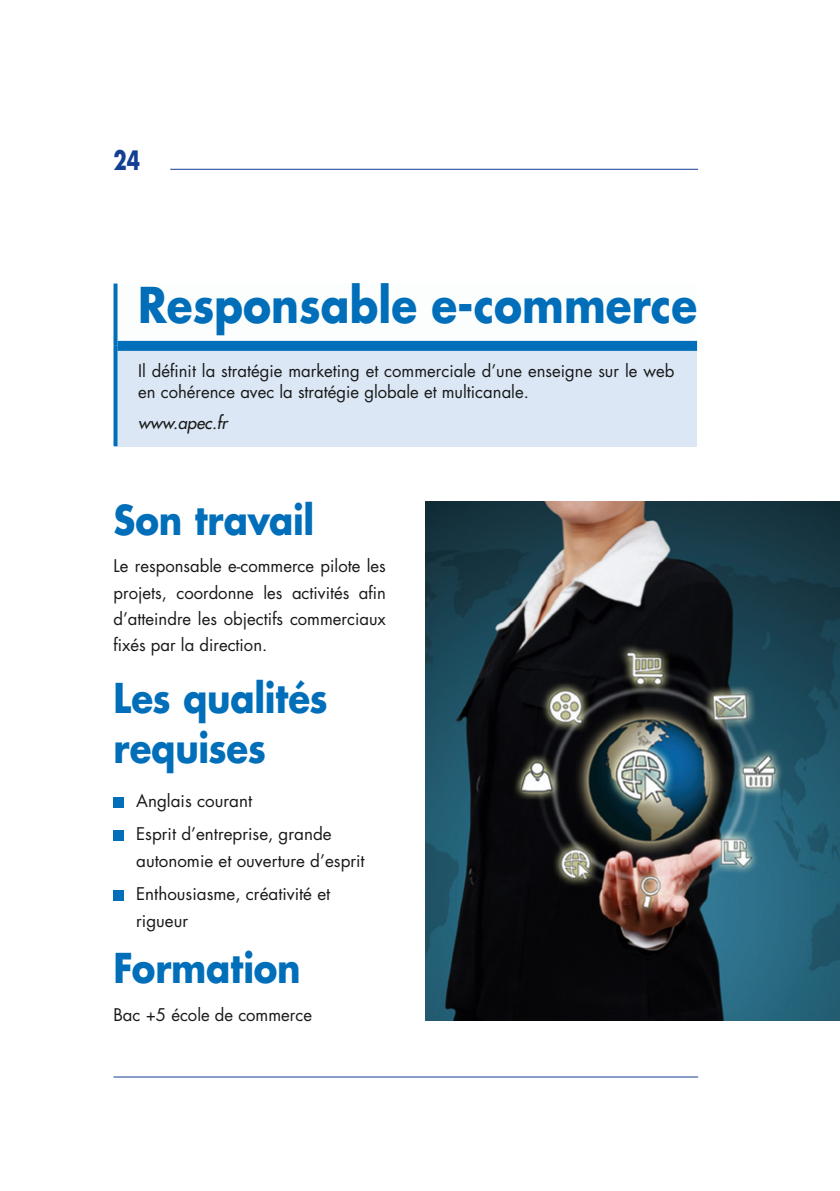
<style>
.page{position:relative;width:840px;height:1191px;background:#fff}
.page>*{position:absolute;margin:0;border:0;box-sizing:border-box;transform-origin:0 0}
.t1{font:700 48px "Futura Std";color:#006eb9;scale:.88 1}
.t2{font:700 40px/50.2px "Futura Std";letter-spacing:-.005em;color:#006eb9;scale:.89 1}
.t3{font:700 26px "Futura Std";color:#143f94;scale:.75 1}
.t4{font:17px/26.2px "Futura Std";color:#181a18}
.t5{font:italic 500 17px "Futura Std";color:#181a18}
</style>
<div class="page">
<hr style="left:113px;top:1076px;width:584px;height:1px;background:#143f94">
<hr style="left:170px;top:169px;width:527px;height:1px;background:#143f94">
<div style="left:113px;top:797px;width:11px;height:10px;background:#006eb9"></div>
<div style="left:113px;top:830px;width:11px;height:10px;background:#006eb9"></div>
<div style="left:113px;top:890px;width:11px;height:10px;background:#006eb9"></div>
<div style="left:115px;top:346px;width:581px;height:100px;background:#dce7f6"></div>
<svg style="left:113px;top:283px;width:4px;height:63px"></svg>
<svg style="left:113px;top:346px;width:4px;height:100px"></svg>
<div style="left:117px;top:341px;width:579px;height:10px;background:#006eb9"></div>
<img style="left:425px;top:502px;width:414px;height:518px">
<h3 class="t3" style="left:113px;top:143px;width:37px">24</h3>
<h1 class="t1" style="left:138px;top:273px;width:636px">Responsable e-commerce</h1>
<p class="t4" style="left:138px;top:360px;width:537px;line-height:21px">Il définit la stratégie marketing et commerciale d’une enseigne sur le web en cohérence avec la stratégie globale et multicanale.</p>
<p class="t5" style="left:138px;top:412px;width:90px">www.apec.fr</p>
<h2 class="t2" style="left:113px;top:494px;width:227px">Son travail</h2>
<p class="t4" style="left:113px;top:553px;width:274px;text-align:justify">Le responsable e-commerce pilote les projets, coordonne les activités afin d’atteindre les objectifs commerciaux fixés par la direction.</p>
<h2 class="t2" style="left:113px;top:672px;width:242px">Les qualités requises</h2>
<p class="t4" style="left:136px;top:784px;width:197px;line-height:32.8px">Anglais courant<br>Esprit d’entreprise, grande</p>
<p class="t4" style="left:136px;top:844px;width:230px;line-height:32.8px">autonomie et ouverture d’esprit<br>Enthousiasme, créativité et</p>
<p class="t4" style="left:136px;top:908px;width:53px">rigueur</p>
<h2 class="t2" style="left:113px;top:942px;width:212px">Formation</h2>
<p class="t4" style="left:113px;top:1001px;width:200px">Bac +5 école de commerce</p>
</div>
